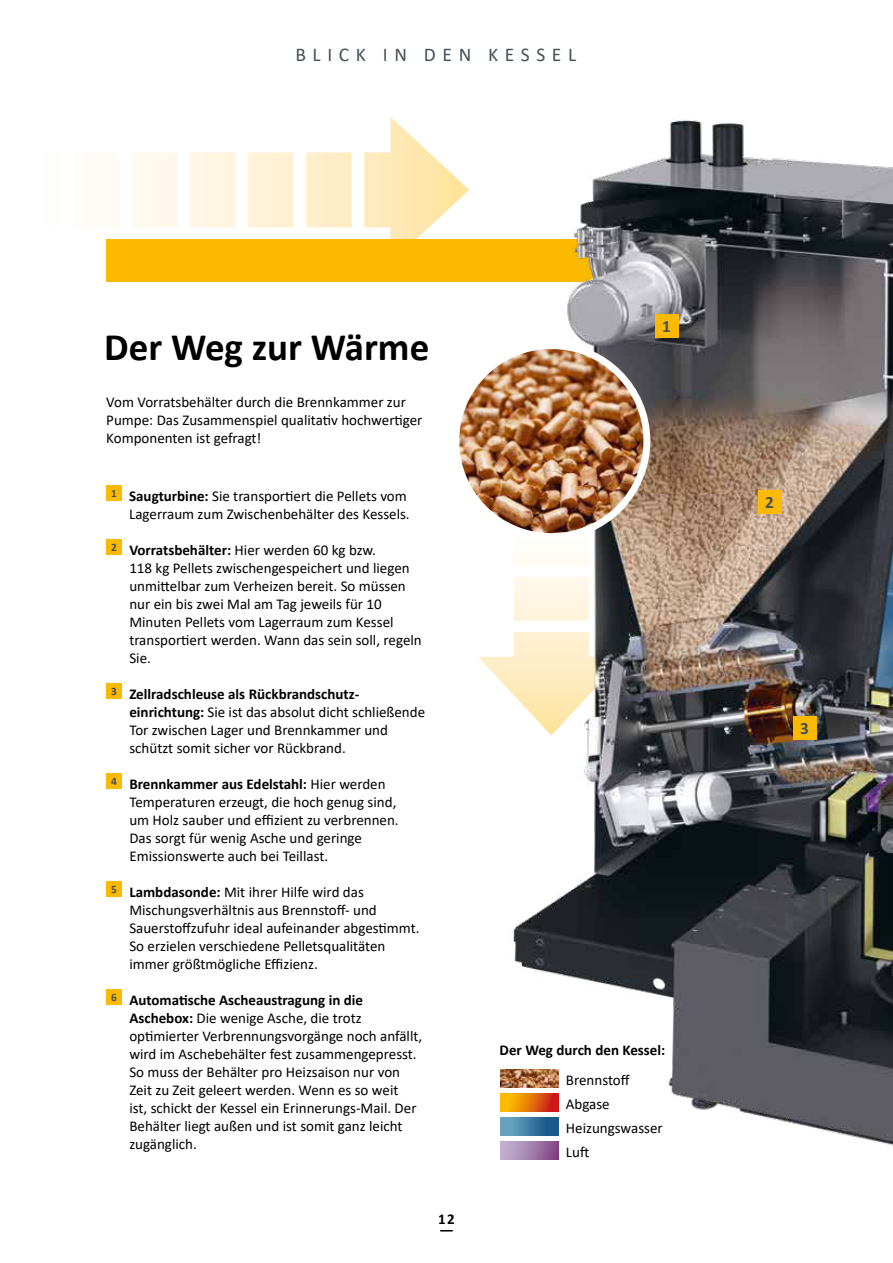
<style>
.page{position:relative;width:893px;height:1263px;background:#fff}
.page>*{position:absolute;margin:0;border:0;box-sizing:border-box;transform-origin:0 0}
.t1{font:700 39px "Calibri";color:#000}
.t2{font:19.5px "Calibri";letter-spacing:.34em;color:#465055}
.t3{font:700 17.25px "Calibri";color:#465055}
.t4{font:15px/18px "Calibri";color:#000}
.t5{font:700 15px "Calibri";color:#000}
.s1{font-weight:700}
</style>
<div class="page">
<svg style="left:112px;top:117px;width:357px;height:122px"></svg>
<svg style="left:478px;top:657px;width:22px;height:23px"></svg>
<div style="left:106px;top:239px;width:787px;height:43px;background:#fbba00"></div>
<img style="left:500px;top:120px;width:393px;height:1040px">
<div style="left:655px;top:315px;width:23px;height:23px;background:#fbba00"></div>
<div style="left:758px;top:490px;width:23px;height:24px;background:#fbba00"></div>
<img style="left:501px;top:1070px;width:57px;height:18px">
<svg style="left:501px;top:1094px;width:57px;height:18px"></svg>
<div style="left:501px;top:1142px;width:57px;height:18px;background:linear-gradient(to right,#c5b8d5,#824784)"></div>
<div style="left:793px;top:716px;width:23px;height:24px;background:#fbba00"></div>
<img style="left:456px;top:345px;width:191px;height:192px;border-radius:96px">
<div style="left:452px;top:342px;width:198px;height:198px;border:7px solid #fff;border-radius:50%"></div>
<div style="left:501px;top:1118px;width:57px;height:18px;background:linear-gradient(to right,#73aec7,#0e4d83)"></div>
<div style="left:106px;top:486px;width:16px;height:15px;background:#fbba00"></div>
<div style="left:106px;top:539px;width:16px;height:16px;background:#fbba00"></div>
<div style="left:106px;top:683px;width:16px;height:16px;background:#fbba00"></div>
<div style="left:106px;top:773px;width:16px;height:16px;background:#fbba00"></div>
<div style="left:106px;top:881px;width:16px;height:16px;background:#fbba00"></div>
<div style="left:106px;top:989px;width:16px;height:16px;background:#fbba00"></div>
<h2 class="t2" style="left:295px;top:41px;width:282px">BLICK IN DEN KESSEL</h2>
<h1 class="t1" style="left:104px;top:328px;width:327px">Der Weg zur Wärme</h1>
<p class="t4" style="left:106px;top:392px;width:318px">Vom Vorratsbehälter durch die Brennkammer zur<br>Pumpe: Das Zusammenspiel qualitativ hochwertiger<br>Komponenten ist gefragt!</p>
<p class="t4" style="left:111px;top:487px;width:300px;text-align:right"><sup>1</sup> <span class="s1">Saugturbine:</span> Sie transportiert die Pellets vom<br>Lagerraum zum Zwischenbehälter des Kessels.</p>
<p class="t4" style="left:129px;top:541px;width:294px;text-indent:-18px"><sup>2</sup> <span class="s1">Vorratsbehälter:</span> Hier werden 60 kg bzw.<br>118 kg Pellets zwischengespeichert und liegen unmittelbar zum Verheizen bereit. So müssen nur ein bis zwei Mal am Tag jeweils für 10<br>Minuten Pellets vom Lagerraum zum Kessel transportiert werden. Wann das sein soll, regeln Sie.</p>
<p class="t4" style="left:129px;top:685px;width:297px;text-indent:-18px"><sup>3</sup> <span class="s1">Zellradschleuse als Rückbrand schutz&shy;einrichtung:</span> Sie ist das absolut dicht schließende Tor zwischen Lager und Brennkammer und schützt somit sicher vor Rückbrand.</p>
<p class="t4" style="left:129px;top:775px;width:271px;text-indent:-18px"><sup>4</sup> <span class="s1">Brennkammer aus Edelstahl:</span> Hier werden Temperaturen erzeugt, die hoch genug sind, um Holz sauber und efÏzient zu verbrennen.<br>Das sorgt für wenig Asche und geringe Emissionswerte auch bei Teillast.</p>
<p class="t4" style="left:129px;top:883px;width:292px;text-indent:-18px"><sup>5</sup> <span class="s1">Lambdasonde:</span> Mit ihrer Hilfe wird das Mischungsverhältnis aus Brennstoff‑ und Sauerstoffzufuhr ideal aufeinander abgestimmt.<br>So erzielen verschiedene Pelletsqualitäten immer größtmögliche EfÏzienz.</p>
<p class="t4" style="left:129px;top:991px;width:294px;text-indent:-18px"><sup>6</sup> <span class="s1">Automatische Ascheaustragung in die Aschebox:</span> Die wenige Asche, die trotz optimierter Verbrennungs vorgänge noch anfällt, wird im Aschebehälter fest zusammengepresst.<br>So muss der Behälter pro Heizsaison nur von Zeit zu Zeit geleert werden. Wenn es so weit<br>ist, schickt der Kessel ein Erinnerungs‑Mail. Der Behälter liegt außen und ist somit ganz leicht zugänglich.</p>
<p class="t5" style="left:438px;top:1212px;width:18px">12</p>
<p class="t3" style="left:662px;top:318px;width:10px">1</p>
<p class="t5" style="left:500px;top:1043px;width:167px">Der Weg durch den Kessel:</p>
<p class="t4" style="left:566px;top:1067px;width:98px;line-height:24px">Brennstoff<br>Abgase<br>Heizungswasser<br>Luft</p>
<p class="t3" style="left:765px;top:494px;width:10px">2</p>
<p class="t3" style="left:800px;top:720px;width:10px">3</p>
</div>
